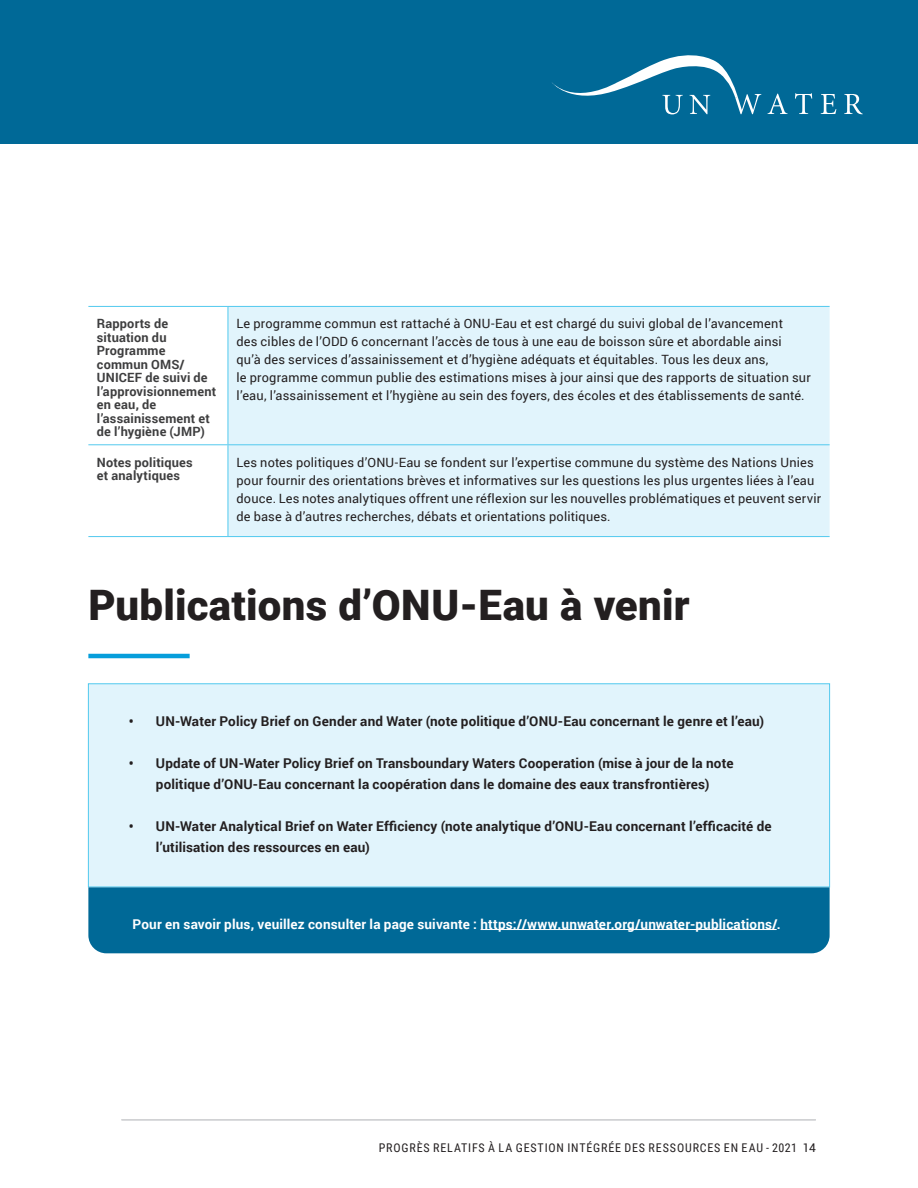
<style>
.page{position:relative;width:918px;height:1188px;background:#fff}
.page>*{position:absolute;margin:0;border:0;box-sizing:border-box;transform-origin:0 0}
.H1_span_columns{font:900 42px "Roboto";letter-spacing:.005em;color:#231f20}
.t1{font:700 13.5px/21px "Roboto";letter-spacing:.01em;color:#231f20;text-align:center}
.Body_Light_Single_Co{font:700 13.5px "Roboto";letter-spacing:.01em;color:#fff}
.Table_body{font:12.75px/18px "Roboto";letter-spacing:.015em;color:#231f20}
.Table_Bold{font:700 12.75px/13.5px "Roboto";letter-spacing:.015em;color:#3e3e3f}
.FOOTER_recto{font:12px "Roboto Condensed";letter-spacing:.07em;color:#231f20}
.s1{font-family:"Roboto"}
</style>
<div class="page">
<div style="left:0;top:0;width:918px;height:144px;background:#006997"></div>
<hr style="left:122px;top:1119px;width:694px;height:1px;background:#d1d2d4">
<svg style="left:768px;top:94px;width:19px;height:20px"></svg>
<svg style="left:795px;top:93px;width:17px;height:21px"></svg>
<svg style="left:821px;top:94px;width:15px;height:20px"></svg>
<svg style="left:844px;top:94px;width:19px;height:20px"></svg>
<svg style="left:552px;top:48px;width:209px;height:66px"></svg>
<div style="left:88px;top:683px;width:742px;height:204px;background:#e1f4fc;border:1px solid #52c9ee"></div>
<div style="left:88px;top:887px;width:742px;height:66px;background:#006997"></div>
<hr style="left:88px;top:654px;width:102px;height:4px;background:#069edb">
<svg style="left:88px;top:307px;width:140px;height:229px"></svg>
<div style="left:229px;top:307px;width:601px;height:229px;background:#e1f4fc"></div>
<hr style="left:88px;top:306px;width:140px;height:1px;background:#52c9ee">
<hr style="left:88px;top:444px;width:140px;height:1px;background:#52c9ee">
<hr style="left:88px;top:536px;width:140px;height:1px;background:#52c9ee">
<hr style="left:228px;top:306px;width:602px;height:1px;background:#52c9ee">
<hr style="left:228px;top:307px;width:1px;height:137px;background:#52c9ee">
<hr style="left:228px;top:444px;width:602px;height:1px;background:#52c9ee">
<hr style="left:228px;top:445px;width:1px;height:91px;background:#52c9ee">
<hr style="left:228px;top:536px;width:602px;height:1px;background:#52c9ee">
<hr style="left:481px;top:929px;width:296px;height:1px;background:#fff">
<p class="Table_Bold" style="left:97px;top:317px;width:121px">Rapports de situation du<br>Programme commun OMS/<br>UNICEF de suivi de l’approvisionnement en eau, de l’assainissement et de l’hygiène (JMP)</p>
<p class="Table_body" style="left:236px;top:314px;width:576px">Le programme commun est rattaché à ONU-Eau et est chargé du suivi global de l’avancement<br>des cibles de l’ODD 6 concernant l’accès de tous à une eau de boisson sûre et abordable ainsi<br>qu’à des services d’assainissement et d’hygiène adéquats et équitables. Tous les deux ans,<br>le programme commun publie des estimations mises à jour ainsi que des rapports de situation sur l’eau, l’assainissement et l’hygiène au sein des foyers, des écoles et des établissements de santé.</p>
<p class="Table_Bold" style="left:97px;top:455px;width:97px">Notes politiques et analytiques</p>
<p class="Table_body" style="left:236px;top:453px;width:586px">Les notes politiques d’ONU-Eau se fondent sur l’expertise commune du système des Nations Unies pour fournir des orientations brèves et informatives sur les questions les plus urgentes liées à l’eau douce. Les notes analytiques offrent une réflexion sur les nouvelles problématiques et peuvent servir de base à d’autres recherches, débats et orientations politiques.</p>
<p class="H1_span_columns" style="left:88px;top:576px;width:603px">Publications d’ONU-Eau à venir</p>
<p class="t1" style="left:129px;top:710px;width:637px">• UN-Water Policy Brief on Gender and Water (note politique d’ONU-Eau concernant le genre et l’eau)</p>
<p class="t1" style="left:129px;top:752px;width:606px">• Update of UN-Water Policy Brief on Transboundary Waters Cooperation (mise à jour de la note politique d’ONU-Eau concernant la coopération dans le domaine des eaux transfrontières)</p>
<p class="t1" style="left:156px;top:815px;width:617px;text-align:left;text-indent:-27px">• UN-Water Analytical Brief on Water Efficiency (note analytique d’ONU-Eau concernant l’efficacité de l’utilisation des ressources en eau)</p>
<p class="Body_Light_Single_Co" style="left:133px;top:914px;width:649px">Pour en savoir plus, veuillez consulter la page suivante : https://www.unwater.org/unwater-publications/.</p>
<p class="FOOTER_recto" style="left:379px;top:1139px;width:439px">PROGRÈS RELATIFS À LA GESTION INTÉGRÉE DES RESSOURCES EN EAU - 2021 <span class="s1">14</span></p>
</div>
